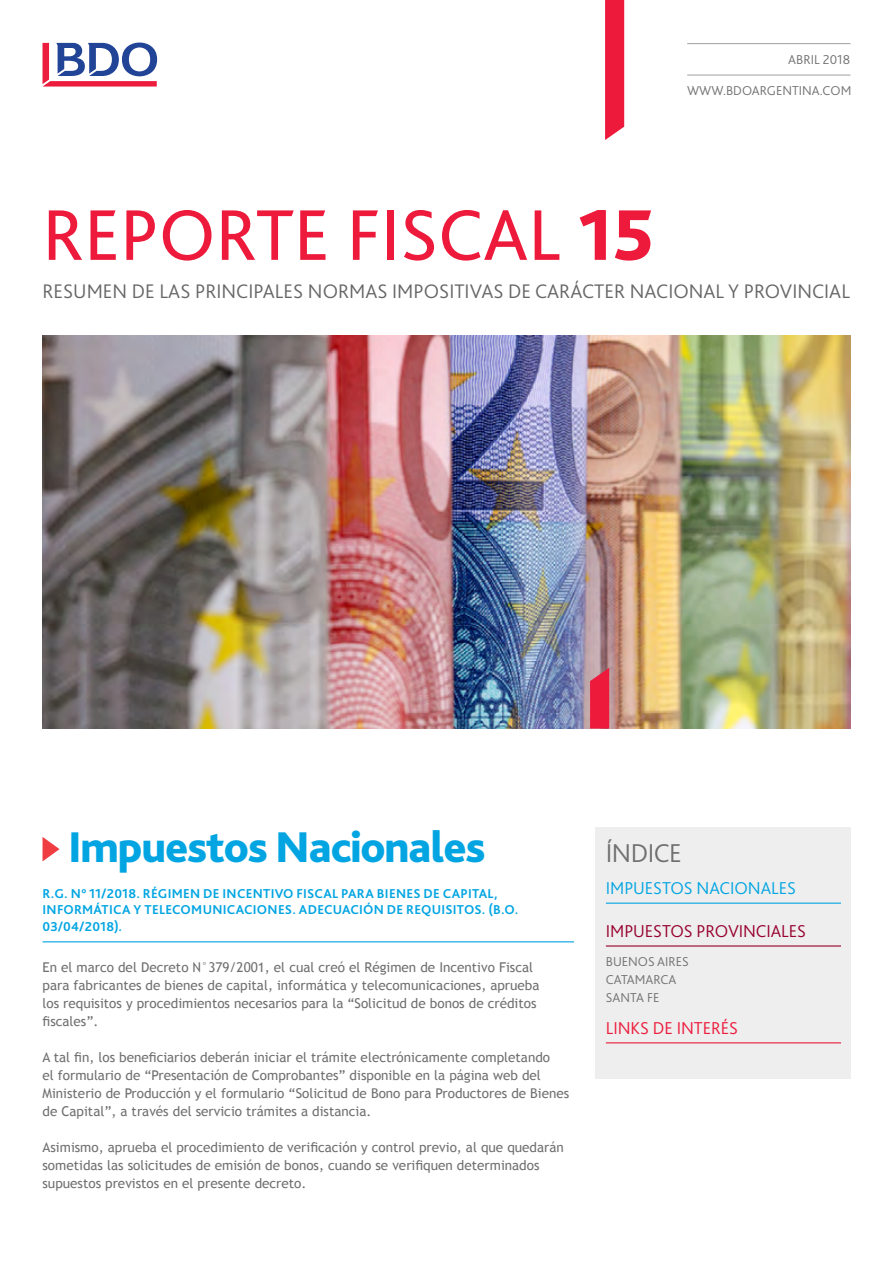
<style>
.page{position:relative;width:893px;height:1263px;background:#fff}
.page>*{position:absolute;margin:0;border:0;box-sizing:border-box;transform-origin:0 0}
.Masthead_heading{font:75px "Bliss Pro";color:#ed1a3b}
.Article_heading{font:800 45px "Bliss Pro";letter-spacing:-.025em;color:#02a5e2}
.Titulo_Indice{font:300 27px "Bliss Pro";letter-spacing:-.02em;color:#707070}
.t1{font:300 20.55px "Bliss Pro";color:#666}
.Subtitulo_indice{font:300 18px "Bliss Pro";letter-spacing:-.005em;color:#98002e}
.Subtitulo_indice-2{font:300 18px "Bliss Pro";letter-spacing:-.005em;color:#02a5e2}
.Subtitulo_indice-3{font:300 18px "Bliss Pro";letter-spacing:-.005em;color:#ed1a3b}
.Texto_Comun{font:13.5px/18px "Trebuchet MS";color:#707070}
.Bajada_Subtitulo{font:700 13.5px/16.5px "Bliss Pro";letter-spacing:.02em;color:#02a5e2}
.Texto_Indice{font:300 13.5px "Bliss Pro";color:#707070}
.s1{font-weight:800}
</style>
<div class="page">
<svg style="left:43px;top:43px;width:114px;height:44px"></svg>
<img style="left:43px;top:336px;width:807px;height:393px">
<svg style="left:590px;top:668px;width:19px;height:61px"></svg>
<div style="left:595px;top:828px;width:255px;height:251px;background:#eee"></div>
<hr style="left:606px;top:902px;width:235px;height:2px;background:#02a5e2">
<hr style="left:606px;top:945px;width:235px;height:1px;background:#98002e">
<hr style="left:606px;top:1042px;width:235px;height:1px;background:#ed1a3b">
<svg style="left:605px;top:0;width:19px;height:140px"></svg>
<svg style="left:43px;top:837px;width:17px;height:24px"></svg>
<hr style="left:687px;top:43px;width:163px;height:1px;background:#9f9f9f">
<hr style="left:687px;top:75px;width:163px;height:1px;background:#9f9f9f">
<hr style="left:43px;top:941px;width:531px;height:1px;background:#02a5e2">
<p class="Texto_Indice" style="left:788px;top:51px;width:63px">ABRIL 2018</p>
<p class="Texto_Indice" style="left:687px;top:82px;width:166px">WWW.BDOARGENTINA.COM</p>
<p class="Masthead_heading" style="left:43px;top:188px;width:613px">REPORTE FISCAL <span class="s1">15</span></p>
<h3 class="t1" style="left:43px;top:278px;width:809px">RESUMEN DE LAS PRINCIPALES NORMAS IMPOSITIVAS DE CARÁCTER NACIONAL Y PROVINCIAL</h3>
<p class="Article_heading" style="left:68px;top:819px;width:419px">Impuestos Nacionales</p>
<p class="Bajada_Subtitulo" style="left:43px;top:884px;width:477px">R.G. N° 11/2018. RÉGIMEN DE INCENTIVO FISCAL PARA BIENES DE CAPITAL,<br>INFORMÁTICA Y TELECOMUNICACIONES. ADECUACIÓN DE REQUISITOS. (B.O.<br>03/04/2018).</p>
<p class="Texto_Comun" style="left:43px;top:958px;width:499px">En el marco del Decreto N°379/2001, el cual creó el Régimen de Incentivo Fiscal para fabricantes de bienes de capital, informática y telecomunicaciones, aprueba los requisitos y procedimientos necesarios para la “Solicitud de bonos de créditos fiscales”.</p>
<p class="Texto_Comun" style="left:43px;top:1048px;width:528px">A tal fin, los beneficiarios deberán iniciar el trámite electrónicamente completando<br>el formulario de “Presentación de Comprobantes” disponible en la página web del Ministerio de Producción y el formulario “Solicitud de Bono para Productores de Bienes de Capital”, a través del servicio trámites a distancia.</p>
<p class="Texto_Comun" style="left:43px;top:1138px;width:523px">Asimismo, aprueba el procedimiento de verificación y control previo, al que quedarán sometidas las solicitudes de emisión de bonos, cuando se verifiquen determinados supuestos previstos en el presente decreto.</p>
<p class="Titulo_Indice" style="left:606px;top:836px;width:77px">ÍNDICE</p>
<p class="Subtitulo_indice-2" style="left:606px;top:877px;width:192px">IMPUESTOS NACIONALES</p>
<p class="Subtitulo_indice" style="left:606px;top:920px;width:202px">IMPUESTOS PROVINCIALES</p>
<p class="Texto_Indice" style="left:606px;top:953px;width:84px">BUENOS AIRES</p>
<p class="Texto_Indice" style="left:606px;top:971px;width:72px">CATAMARCA</p>
<p class="Texto_Indice" style="left:606px;top:989px;width:55px">SANTA FE</p>
<p class="Subtitulo_indice-3" style="left:606px;top:1017px;width:134px">LINKS DE INTERÉS</p>
</div>
